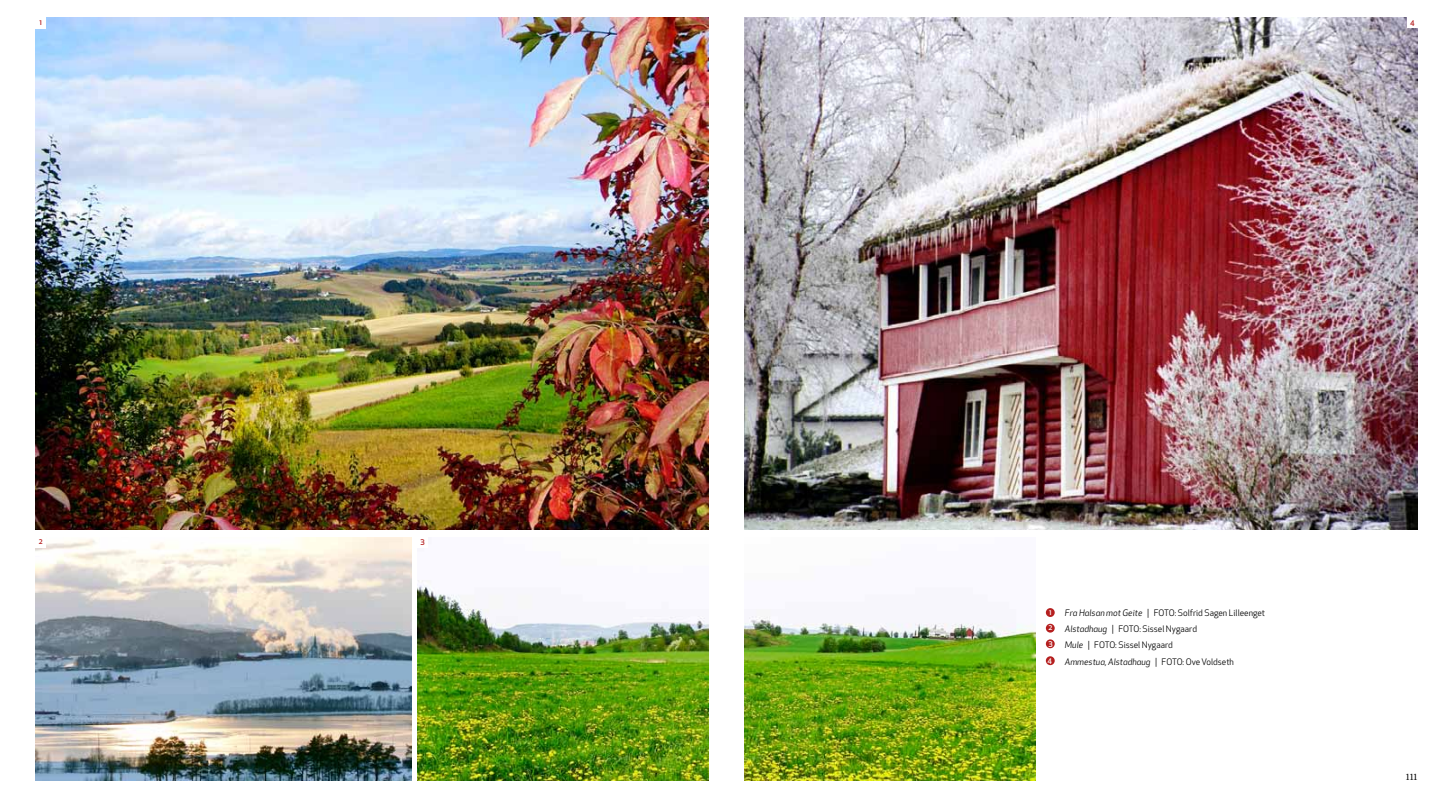
<style>
.page{position:relative;width:1453px;height:798px;background:#fff}
.page>*{position:absolute;margin:0;border:0;box-sizing:border-box;transform-origin:0 0}
.t1{font:10px "Mercury Text G1";color:#000}
.t2{font:8.75px/16.2px "Apex New";color:#000}
.t3{font:500 7.5px/15.4px "Apex New";color:#fff}
.t4{font:500 7.5px "Apex New";color:#b51f1f}
.s1{font-style:italic}
</style>
<div class="page">
<img style="left:744px;top:18px;width:673px;height:511px">
<img style="left:35px;top:537px;width:376px;height:243px">
<img style="left:417px;top:580px;width:292px;height:200px">
<img style="left:744px;top:616px;width:291px;height:164px">
<img style="left:35px;top:18px;width:674px;height:511px">
<div style="left:1046px;top:608px;width:9px;height:8px;background:#b51f1f;border-radius:50%"></div>
<div style="left:1046px;top:623px;width:9px;height:9px;background:#b51f1f;border-radius:50%"></div>
<div style="left:1046px;top:639px;width:9px;height:9px;background:#b51f1f;border-radius:50%"></div>
<div style="left:1046px;top:656px;width:9px;height:9px;background:#b51f1f;border-radius:50%"></div>
<div style="left:34px;top:17px;width:12px;height:11px;background:#fff"></div>
<div style="left:35px;top:536px;width:11px;height:11px;background:#fff"></div>
<div style="left:1407px;top:17px;width:11px;height:11px;background:#fff"></div>
<p class="t4" style="left:39px;top:17px;width:4px">1</p>
<p class="t4" style="left:39px;top:536px;width:5px">2</p>
<p class="t4" style="left:420px;top:536px;width:6px">3</p>
<p class="t4" style="left:1410px;top:17px;width:6px">4</p>
<p class="t3" style="left:1048px;top:604px;width:6px">1<br>2<br>3</p>
<p class="t3" style="left:1047px;top:651px;width:6px">4</p>
<p class="t2" style="left:1065px;top:604px;width:202px"><span class="s1">Fra Halsan mot Geite</span> | FOTO: Solfrid Sagen Lilleenget <span class="s1">Alstadhaug</span> | FOTO: Sissel Nygaard<br><span class="s1">Mule</span> | FOTO: Sissel Nygaard<br><span class="s1">Ammestua, Alstadhaug</span> | FOTO: Ove Voldseth</p>
<p class="t1" style="left:1406px;top:769px;width:13px">111</p>
</div>
